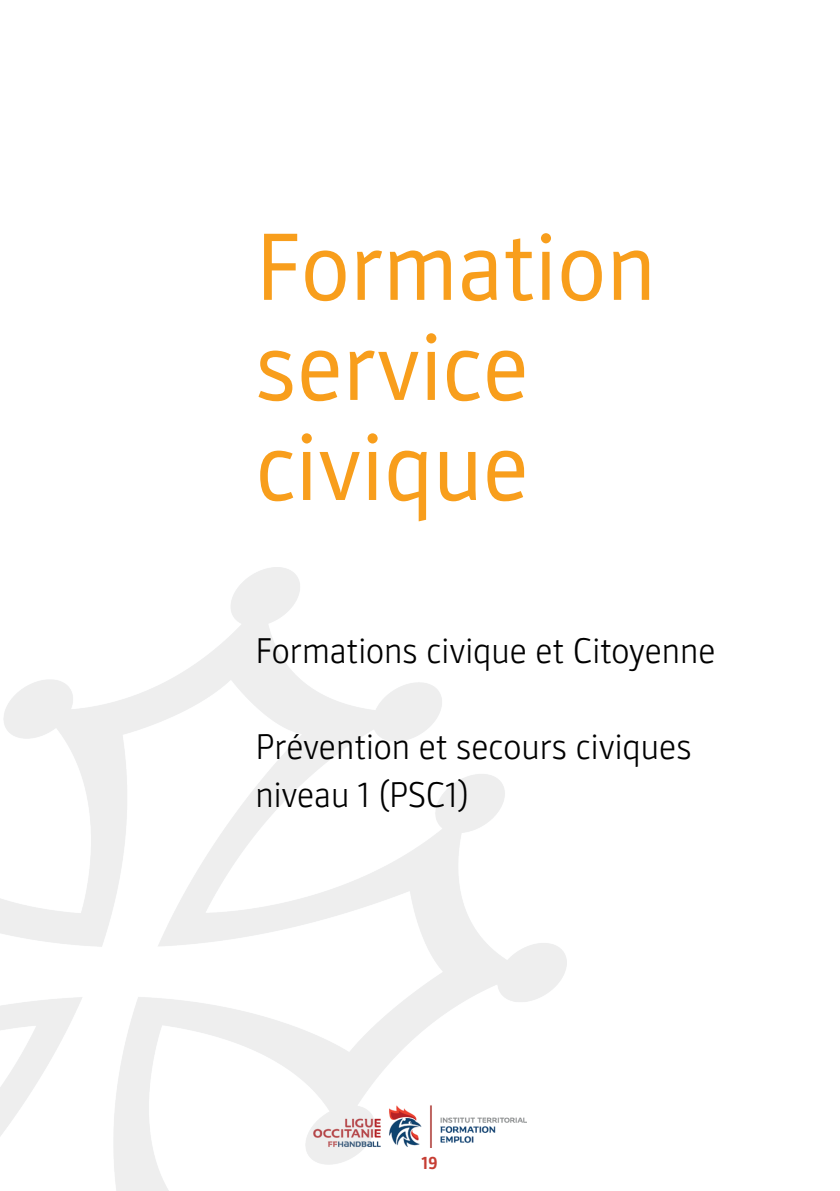
<style>
.page{position:relative;width:840px;height:1191px;background:#fff}
.page>*{position:absolute;margin:0;border:0;box-sizing:border-box;transform-origin:0 0}
.t1{font:96px/100px "Parka";color:#f89e1c}
.t2{font:300 36px/48px "Parka";color:#000}
.t3{font:700 18px "Parka";color:#c63d33}
</style>
<div class="page">
<img style="left:0;top:567px;width:566px;height:624px">
<h1 class="t1" style="left:255px;top:217px;width:401px">Formation service civique</h1>
<p class="t2" style="left:255px;top:627px;width:461px">Formations civique et Citoyenne</p>
<p class="t2" style="left:255px;top:723px;width:438px">Prévention et secours civiques niveau 1 (PSC1)</p>
<p class="t3" style="left:421px;top:1153px;width:18px">19</p>
</div>
